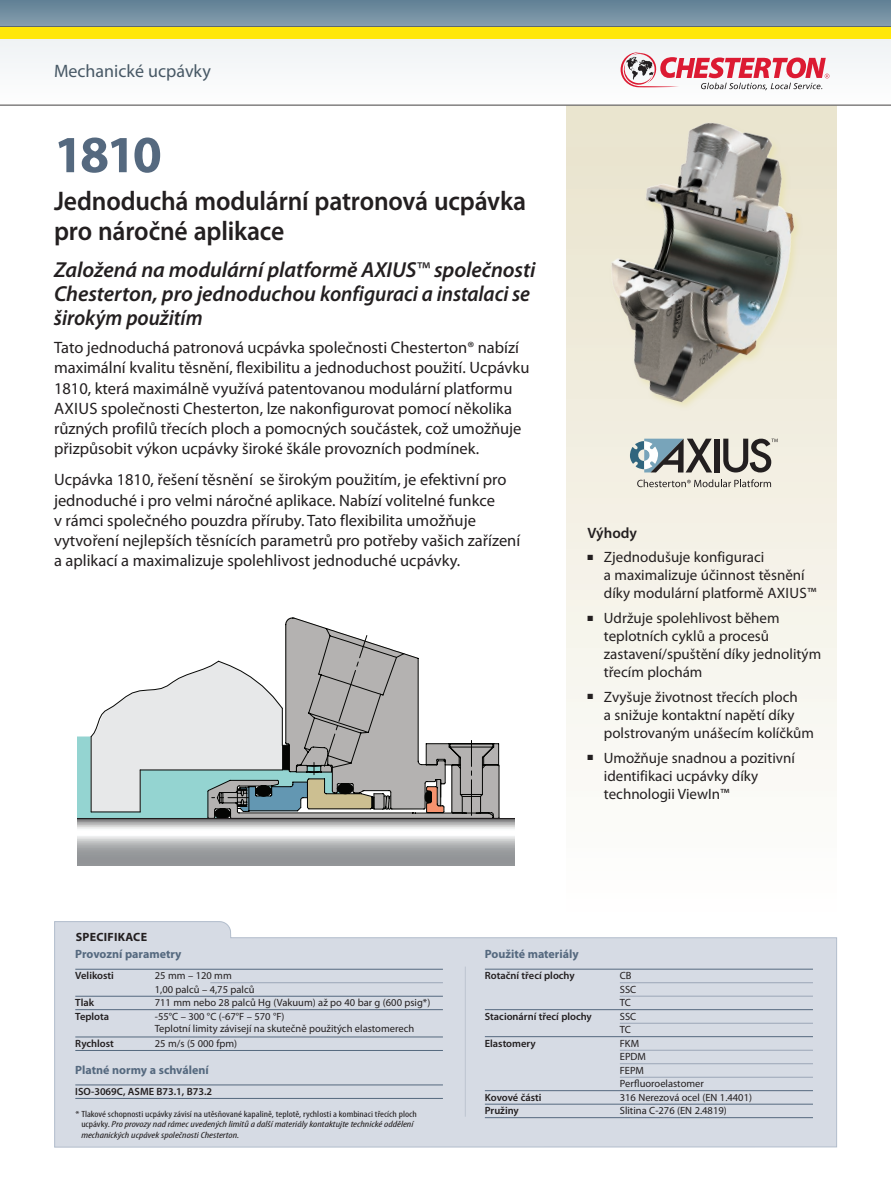
<style>
.page{position:relative;width:891px;height:1188px;background:#fff}
.page>*{position:absolute;margin:0;border:0;box-sizing:border-box;transform-origin:0 0}
.t1{font:700 52.5px "Myriad Pro";color:#55697f}
.t2{font:600 27px/30px "Myriad Pro";letter-spacing:-.01em;color:#231f20;scale:.95 1}
.t3{font:italic 600 21.75px/24px "Myriad Pro";letter-spacing:-.005em;color:#231f20}
.t4{font:18px "Myriad Pro";color:#475865}
.t5{font:16.5px/20.2px "Myriad Pro";color:#231f20}
.t6{font:15px/18px "Myriad Pro";color:#231f20}
.t7{font:600 15px "Myriad Pro";color:#231f20}
.t8{font:700 12px "Myriad Pro";color:#55697f}
.t9{font:700 12px "Myriad Pro";letter-spacing:.02em;color:#231f20}
.t10{font:10.5px/13.5px "Myriad Pro";color:#231f20}
.t11{font:600 10.5px "Myriad Pro";color:#231f20}
.t12{font:italic condensed 9px/10.5px "Myriad Pro";color:#231f20;scale:1.27 1}
.s1{font-weight:400;font-style:normal}
.s2{font-style:normal}
</style>
<div class="page">
<svg style="left:567px;top:105px;width:270px;height:664px"></svg>
<svg style="left:0;top:0;width:891px;height:27px;background:#718d9f"></svg>
<div style="left:0;top:39px;width:891px;height:66px;background:#f6f8f9"></div>
<svg style="left:621px;top:52px;width:208px;height:38px"></svg>
<div style="left:0;top:27px;width:891px;height:12px;background:#ffe709"></div>
<svg style="left:54px;top:921px;width:783px;height:227px;background:#d7dbe4"></svg>
<hr style="left:485px;top:969px;width:328px;height:1px;background:#55697f">
<hr style="left:620px;top:982px;width:193px;height:1px;background:#9ba6b7">
<hr style="left:620px;top:996px;width:193px;height:1px;background:#9ba6b7">
<hr style="left:485px;top:1009px;width:328px;height:1px;background:#55697f">
<hr style="left:620px;top:1023px;width:193px;height:1px;background:#9ba6b7">
<hr style="left:485px;top:1036px;width:328px;height:1px;background:#55697f">
<hr style="left:620px;top:1050px;width:193px;height:1px;background:#9ba6b7">
<hr style="left:620px;top:1063px;width:193px;height:1px;background:#9ba6b7">
<hr style="left:620px;top:1077px;width:193px;height:1px;background:#9ba6b7">
<hr style="left:485px;top:1090px;width:328px;height:1px;background:#55697f">
<hr style="left:485px;top:1104px;width:328px;height:1px;background:#55697f">
<hr style="left:485px;top:1117px;width:328px;height:1px;background:#55697f">
<hr style="left:75px;top:969px;width:368px;height:1px;background:#55697f">
<hr style="left:210px;top:982px;width:233px;height:1px;background:#9ba6b7">
<hr style="left:75px;top:996px;width:368px;height:1px;background:#55697f">
<hr style="left:75px;top:1009px;width:368px;height:1px;background:#55697f">
<hr style="left:75px;top:1037px;width:368px;height:1px;background:#55697f">
<hr style="left:75px;top:1050px;width:368px;height:1px;background:#55697f">
<hr style="left:75px;top:1085px;width:368px;height:1px;background:#55697f">
<hr style="left:75px;top:1098px;width:368px;height:1px;background:#55697f">
<hr style="left:465px;top:967px;width:1px;height:150px;background:#bdc4d0">
<svg style="left:285px;top:617px;width:63px;height:18px"></svg>
<svg style="left:78px;top:635px;width:437px;height:231px"></svg>
<svg style="left:637px;top:479px;width:134px;height:8px"></svg>
<svg style="left:630px;top:439px;width:82px;height:34px;background:#96a0a2"></svg>
<div style="left:714px;top:439px;width:5px;height:33px;background:#231f20"></div>
<svg style="left:723px;top:439px;width:55px;height:34px;background:#a3a098"></svg>
<img style="left:568px;top:120px;width:269px;height:314px">
<p class="t4" style="left:54px;top:60px;width:158px">Mechanické ucpávky</p>
<h1 class="t1" style="left:54px;top:120px;width:109px">1810</h1>
<h2 class="t2" style="left:54px;top:185px;width:498px">Jednoduchá modulární patronová ucpávka pro náročné aplikace</h2>
<h3 class="t3" style="left:54px;top:257px;width:483px">Založená na modulární platformě AXIUS<span class="s1">™</span> společnosti<br>Chesterton, pro jednoduchou konfiguraci a instalaci se širokým použitím</h3>
<p class="t5" style="left:54px;top:337px;width:477px">Tato jednoduchá patronová ucpávka společnosti Chesterton® nabízí maximální kvalitu těsnění, flexibilitu a jednoduchost použití. Ucpávku 1810, která maximálně využívá patentovanou modulární platformu AXIUS společnosti Chesterton, lze nakonfigurovat pomocí několika různých profilů třecích ploch a pomocných součástek, což umožňuje přizpůsobit výkon ucpávky široké škále provozních podmínek.</p>
<p class="t5" style="left:54px;top:469px;width:468px">Ucpávka 1810, řešení těsnění se širokým použitím, je efektivní pro jednoduché i pro velmi náročné aplikace. Nabízí volitelné funkce<br>v rámci společného pouzdra příruby. Tato flexibilita umožňuje vytvoření nejlepších těsnících parametrů pro potřeby vašich zařízení a aplikací a maximalizuje spolehlivost jednoduché ucpávky.</p>
<p class="t7" style="left:587px;top:523px;width:51px">Výhody</p>
<p class="t6" style="left:604px;top:548px;width:214px;text-indent:-17px">■ Zjednodušuje konfiguraci<br>a maximalizuje účinnost těsnění díky modulární platformě AXIUS™</p>
<p class="t6" style="left:604px;top:609px;width:219px;text-indent:-16px">■ Udržuje spolehlivost během teplotních cyklů a procesů zastavení/spuštění díky jednolitým třecím plochám</p>
<p class="t6" style="left:604px;top:688px;width:212px;text-indent:-16px">■ Zvyšuje životnost třecích ploch<br>a snižuje kontaktní napětí díky polstrovaným unášecím kolíčkům</p>
<p class="t6" style="left:604px;top:748px;width:193px;text-indent:-16px">■ Umožňuje snadnou a pozitivní identifikaci ucpávky díky technologii ViewIn™</p>
<p class="t9" style="left:76px;top:929px;width:73px">SPECIFIKACE</p>
<p class="t8" style="left:75px;top:947px;width:108px">Provozní parametry</p>
<p class="t11" style="left:75px;top:969px;width:40px">Velikosti</p>
<p class="t10" style="left:155px;top:969px;width:101px">25 mm – 120 mm<br>1,00 palců – 4,75 palců</p>
<p class="t11" style="left:75px;top:996px;width:20px">Tlak</p>
<p class="t10" style="left:155px;top:996px;width:277px">711 mm nebo 28 palců Hg (Vakuum) až po 40 bar g (600 psig*)</p>
<p class="t11" style="left:75px;top:1010px;width:35px">Teplota</p>
<p class="t10" style="left:155px;top:1010px;width:261px;line-height:12px">-55°C – 300 °C (-67°F – 570 °F)<br>Teplotní limity závisejí na skutečně použitých elastomerech</p>
<p class="t11" style="left:75px;top:1037px;width:40px">Rychlost</p>
<p class="t10" style="left:155px;top:1037px;width:84px">25 m/s (5 000 fpm)</p>
<p class="t8" style="left:75px;top:1062px;width:135px">Platné normy a schválení</p>
<p class="t11" style="left:75px;top:1085px;width:138px">ISO-3069C, ASME B73.1, B73.2</p>
<p class="t12" style="left:81px;top:1109px;width:266px;text-indent:-6px"><span class="s2">* Tlakové schopnosti ucpávky závisí na utěsňované kapalině, teplotě, rychlosti a kombinaci třecích ploch ucpávky.</span> Pro provozy nad rámec uvedených limitů a další materiály kontaktujte technické oddělení mechanických ucpávek společnosti Chesterton.</p>
<p class="t8" style="left:485px;top:947px;width:95px">Použité materiály</p>
<p class="t11" style="left:485px;top:969px;width:91px">Rotační třecí plochy</p>
<p class="t10" style="left:620px;top:969px;width:18px">CB<br>SSC<br>TC</p>
<p class="t11" style="left:485px;top:1010px;width:109px">Stacionární třecí plochy</p>
<p class="t10" style="left:620px;top:1009px;width:18px">SSC<br>TC</p>
<p class="t11" style="left:485px;top:1037px;width:52px">Elastomery</p>
<p class="t10" style="left:620px;top:1036px;width:86px">FKM<br>EPDM<br>FEPM<br>Perfluoroelastomer</p>
<p class="t11" style="left:485px;top:1091px;width:58px">Kovové části</p>
<p class="t10" style="left:620px;top:1090px;width:134px">316 Nerezová ocel (EN 1.4401)</p>
<p class="t11" style="left:485px;top:1104px;width:35px">Pružiny</p>
<p class="t10" style="left:620px;top:1104px;width:108px">Slitina C-276 (EN 2.4819)</p>
</div>
